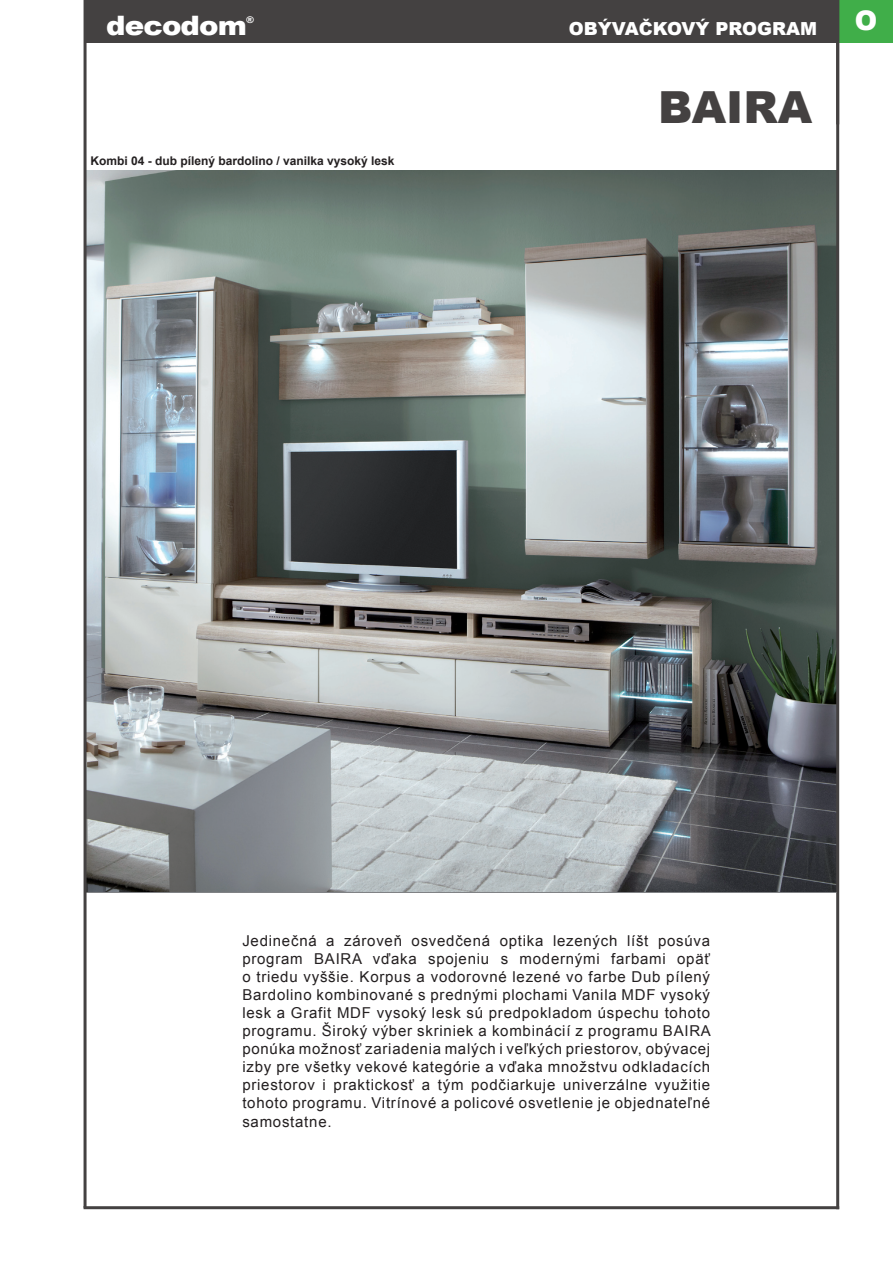
<style>
.page{position:relative;width:893px;height:1263px;background:#fff}
.page>*{position:absolute;margin:0;border:0;box-sizing:border-box;transform-origin:0 0}
.t1{font:900 44.25px "Arial";color:#444141}
.t2{font:900 27px "Arial";color:#fff}
.t3{font:900 26.7px "Arial";letter-spacing:-.03em;color:#fff;scale:1.09 1}
.t4{font:900 18px "Arial";color:#fff}
.t5{font:15px/18px "Arial";letter-spacing:.05em;color:#231f20;text-align:justify}
.t6{font:700 12px "Arial";color:#231f20}
.t7{font:900 9.15px "Arial";color:#fff;scale:1.09 1}
</style>
<div class="page">
<div style="left:85px;top:0;width:754px;height:43px;background:#444141"></div>
<hr style="left:84px;top:1206px;width:755px;height:3px;background:#444141">
<div style="left:838px;top:0;width:55px;height:43px;background:#40ae49"></div>
<img style="left:87px;top:170px;width:749px;height:721px">
<hr style="left:84px;top:0;width:3px;height:1208px;background:#444141">
<hr style="left:836px;top:0;width:3px;height:1209px;background:#444141">
<h3 class="t3" style="left:106px;top:5px;width:131px">decodom</h3>
<p class="t7" style="left:246px;top:13px;width:9px">®</p>
<p class="t6" style="left:90px;top:154px;width:306px">Kombi 04 - dub pílený bardolino / vanilka vysoký lesk</p>
<p class="t4" style="left:569px;top:15px;width:250px">OBÝVAČKOVÝ PROGRAM</p>
<h2 class="t2" style="left:855px;top:1px;width:24px">O</h2>
<h1 class="t1" style="left:658px;top:74px;width:156px">BAIRA</h1>
<p class="t5" style="left:242px;top:932px;width:470px">Jedinečná a zároveň osvedčená optika lezených líšt posúva program BAIRA vďaka spojeniu s modernými farbami opäť o triedu vyššie. Korpus a vodorovné lezené vo farbe Dub pílený Bardolino kombinované s prednými plochami Vanila MDF vysoký lesk a Grafit MDF vysoký lesk sú predpokladom úspechu tohoto programu. Široký výber skriniek a kombinácií z programu BAIRA ponúka možnosť zariadenia malých i veľkých priestorov, obývacej izby pre všetky vekové kategórie a vďaka množstvu odkladacích priestorov i praktickosť a tým podčiarkuje univerzálne využitie tohoto programu. Vitrínové a policové osvetlenie je objednateľné samostatne.</p>
</div>
